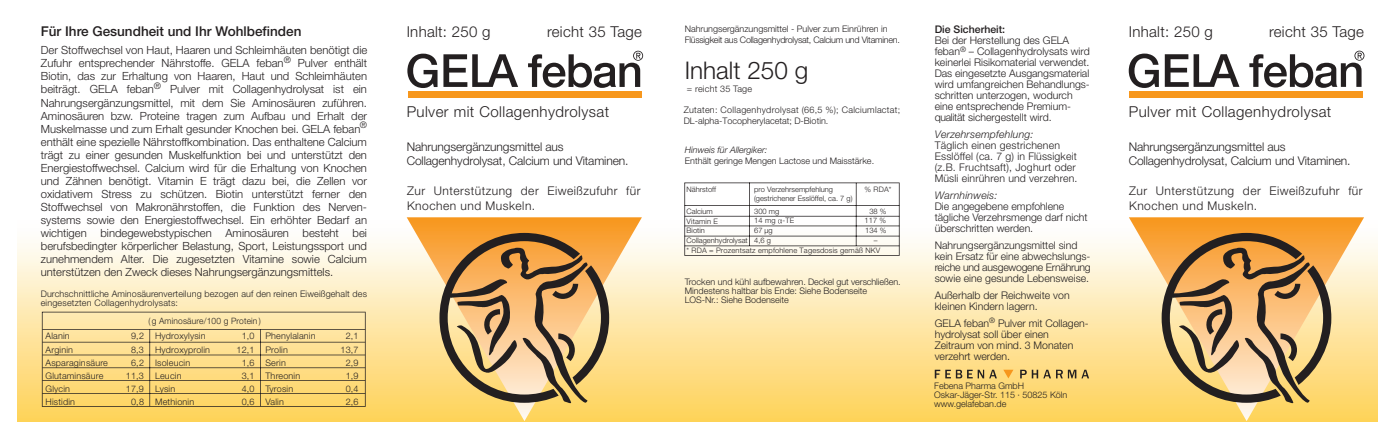
<style>
.page{position:relative;width:1378px;height:447px;background:#fff}
.page>*{position:absolute;margin:0;border:0;box-sizing:border-box;transform-origin:0 0}
.t1{font:300 24.3px "Helvetica Neue";color:#231f20}
.t2{font:300 15px "Helvetica Neue";letter-spacing:.03em;color:#231f20}
.t3{font:500 13.5px "Helvetica Neue";color:#231f20}
.t4{font:300 12px/14.4px "Helvetica Neue";letter-spacing:-.01em;color:#231f20}
.t5{font:300 12px/14.4px "Helvetica Neue";letter-spacing:.04em;color:#231f20}
.t6{font:300 11.25px/13px "Helvetica Neue";color:#231f20;text-align:justify}
.t7{font:300 10.5px/10.9px "Helvetica Neue";color:#231f20}
.t8{font:italic 300 10.5px "Helvetica Neue";letter-spacing:.02em;color:#231f20}
.t9{font:500 10.5px "Helvetica Neue";color:#231f20}
.t10{font:300 9px/9px "Helvetica Neue";color:#231f20}
.t11{font:300 9px/10.5px "Helvetica Neue";letter-spacing:-.025em;color:#231f20}
.t12{font:300 9px/10.8px "Helvetica Neue";letter-spacing:.03em;color:#231f20}
.t13{font:300 9px "Helvetica Neue";letter-spacing:.02em;color:#231f20}
.t14{font:italic 300 9px "Helvetica Neue";color:#231f20}
.t15{font:300 8.7px "Helvetica Neue";color:#231f20;scale:.96 1}
.t16{font:300 7.5px/9.9px "Helvetica Neue";color:#231f20}
.t17{font:300 7.5px "Helvetica Neue";letter-spacing:.02em;color:#231f20}
</style>
<div class="page">
<img style="left:17px;top:217px;width:1360px;height:204px">
<svg style="left:42px;top:311px;width:324px;height:95px;background:#f1d385"></svg>
<svg style="left:1003px;top:369px;width:10px;height:9px"></svg>
<svg style="left:935px;top:369px;width:62px;height:9px"></svg>
<svg style="left:1020px;top:369px;width:69px;height:9px"></svg>
<div style="left:408px;top:91px;width:234px;height:7px;background:#f7971d"></div>
<svg style="left:407px;top:54px;width:30px;height:34px"></svg>
<svg style="left:443px;top:54px;width:75px;height:33px"></svg>
<svg style="left:528px;top:51px;width:115px;height:37px"></svg>
<div style="left:1129px;top:91px;width:234px;height:6px;background:#f7971d"></div>
<svg style="left:1128px;top:54px;width:111px;height:34px"></svg>
<svg style="left:1249px;top:51px;width:115px;height:37px"></svg>
<svg style="left:407px;top:217px;width:235px;height:204px;background:#fcd27d"></svg>
<svg style="left:439px;top:233px;width:170px;height:169px;background:#c09452"></svg>
<svg style="left:448px;top:247px;width:139px;height:156px;background:#be9763"></svg>
<svg style="left:1129px;top:217px;width:235px;height:204px;background:#fcd27d"></svg>
<svg style="left:1161px;top:233px;width:170px;height:169px;background:#c09452"></svg>
<svg style="left:1170px;top:247px;width:139px;height:156px;background:#be9763"></svg>
<svg style="left:684px;top:182px;width:215px;height:74px"></svg>
<p class="t3" style="left:41px;top:20px;width:262px">Für Ihre Gesundheit und Ihr Wohlbefinden</p>
<p class="t6" style="left:41px;top:43px;width:328px">Der Stoffwechsel von Haut, Haaren und Schleimhäuten benötigt die Zufuhr entsprechender Nährstoffe. GELA feban<sup>®</sup> Pulver enthält Biotin, das zur Erhaltung von Haaren, Haut und Schleimhäuten beiträgt. GELA feban<sup>®</sup> Pulver mit Collagenhydrolysat ist ein Nahrungsergänzungsmittel, mit dem Sie Aminosäuren zuführen.<br>Aminosäuren bzw. Proteine tragen zum Aufbau und Erhalt der Muskelmasse und zum Erhalt gesunder Knochen bei. GELA feban<sup>® </sup>enthält eine spezielle Nährstoffkombination. Das enthaltene Calcium trägt zu einer gesunden Muskelfunktion bei und unterstützt den Energiestoffwechsel. Calcium wird für die Erhaltung von Knochen und Zähnen benötigt. Vitamin E trägt dazu bei, die Zellen vor oxidativem Stress zu schützen. Biotin unterstützt ferner den Stoffwechsel von Makronährstoffen, die Funktion des Nerven&shy;systems sowie den Energiestoffwechsel. Ein erhöhter Bedarf an wichtigen bindegewebstypischen Aminosäuren besteht bei berufsbedingter körperlicher Belastung, Sport, Leistungssport und zunehmendem Alter. Die zugesetzten Vitamine sowie Calcium unterstützen den Zweck dieses Nahrungsergänzungsmittels.</p>
<p class="t10" style="left:41px;top:289px;width:328px">Durchschnittliche Aminosäurenverteilung bezogen auf den reinen Eiweißgehalt des eingesetzten Collagenhydrolysats:</p>
<p class="t15" style="left:148px;top:313px;width:118px">( g Aminosäure/100 g Protein )</p>
<p class="t10" style="left:45px;top:331px;width:26px">Alanin</p>
<p class="t13" style="left:131px;top:329px;width:76px">9,2 Hydroxylysin</p>
<p class="t13" style="left:242px;top:329px;width:75px">1,0 Phenylalanin</p>
<p class="t10" style="left:346px;top:331px;width:14px">2,1</p>
<p class="t10" style="left:45px;top:344px;width:29px">Arginin</p>
<p class="t13" style="left:131px;top:342px;width:80px">8,3 Hydroxyprolin</p>
<p class="t10" style="left:236px;top:344px;width:53px">12,1 Prolin</p>
<p class="t10" style="left:340px;top:344px;width:20px">13,7</p>
<p class="t10" style="left:45px;top:357px;width:64px">Asparaginsäure</p>
<p class="t10" style="left:131px;top:357px;width:61px">6,2 Isoleucin</p>
<p class="t10" style="left:242px;top:357px;width:46px">1,6 Serin</p>
<p class="t10" style="left:346px;top:357px;width:14px">2,9</p>
<p class="t10" style="left:45px;top:370px;width:59px">Glutaminsäure</p>
<p class="t10" style="left:126px;top:370px;width:57px">11,3 Leucin</p>
<p class="t10" style="left:242px;top:370px;width:60px">3,1 Threonin</p>
<p class="t10" style="left:346px;top:370px;width:14px">1,9</p>
<p class="t10" style="left:45px;top:383px;width:26px">Glycin</p>
<p class="t10" style="left:126px;top:383px;width:51px">17,9 Lysin</p>
<p class="t10" style="left:242px;top:383px;width:53px">4,0 Tyrosin</p>
<p class="t10" style="left:346px;top:383px;width:14px">0,4</p>
<p class="t10" style="left:46px;top:396px;width:31px">Histidin</p>
<p class="t10" style="left:131px;top:396px;width:65px">0,8 Methionin</p>
<p class="t10" style="left:242px;top:396px;width:44px">0,6 Valin</p>
<p class="t10" style="left:346px;top:396px;width:14px">2,6</p>
<h2 class="t2" style="left:407px;top:20px;width:85px">Inhalt: 250 g</h2>
<h2 class="t2" style="left:547px;top:20px;width:96px">reicht 35 Tage</h2>
<h2 class="t2" style="left:407px;top:99px;width:204px">Pulver mit Collagenhydrolysat</h2>
<p class="t4" style="left:407px;top:138px;width:223px">Nahrungsergänzungsmittel aus<br>Collagenhydrolysat, Calcium und Vitaminen.</p>
<p class="t5" style="left:407px;top:183px;width:235px">Zur Unterstützung der Eiweißzufuhr für<br>Knochen und Muskeln.</p>
<p class="t11" style="left:685px;top:23px;width:217px">Nahrungsergänzungsmittel - Pulver zum Einrühren in<br>Flüssigkeit aus Collagenhydrolysat, Calcium und Vitaminen.</p>
<h1 class="t1" style="left:685px;top:50px;width:125px">Inhalt 250 g</h1>
<p class="t10" style="left:687px;top:84px;width:67px">= reicht 35 Tage</p>
<p class="t12" style="left:684px;top:104px;width:218px">Zutaten: Collagenhydrolysat (66,5 %); Calciumlactat;<br>DL-alpha-Tocopherylacetat; D-Biotin.</p>
<p class="t14" style="left:685px;top:143px;width:84px">Hinweis für Allergiker:</p>
<p class="t10" style="left:685px;top:156px;width:191px">Enthält geringe Mengen Lactose und Maisstärke.</p>
<p class="t16" style="left:686px;top:184px;width:31px">Nährstoff</p>
<p class="t16" style="left:754px;top:184px;width:100px;line-height:9px">pro Verzehrsempfehlung (gestrichener Esslöffel, ca. 7 g)</p>
<p class="t16" style="left:864px;top:184px;width:29px">% RDA*</p>
<p class="t16" style="left:686px;top:205px;width:28px">Calcium</p>
<p class="t16" style="left:869px;top:205px;width:19px">38 %</p>
<p class="t17" style="left:686px;top:244px;width:195px">* RDA = Prozentsatz empfohlene Tagesdosis gemäß NKV</p>
<p class="t16" style="left:754px;top:205px;width:27px">300 mg</p>
<p class="t16" style="left:864px;top:215px;width:24px;text-align:center">117 %<br>134 % –</p>
<p class="t16" style="left:754px;top:215px;width:42px">14 mg -TE<br>67 μg<br>4,6 g</p>
<p class="t16" style="left:686px;top:215px;width:63px">Vitamin E<br>Biotin<br>Collagenhydrolysat</p>
<p class="t10" style="left:685px;top:276px;width:217px">Trocken und kühl aufbewahren. Deckel gut verschließen.<br>Mindestens haltbar bis Ende: Siehe Bodenseite<br>LOS-Nr.: Siehe Bodenseite</p>
<p class="t9" style="left:934px;top:21px;width:72px">Die Sicherheit:</p>
<p class="t7" style="left:934px;top:34px;width:157px">Bei der Herstellung des GELA feban<sup>®</sup> – Collagenhydrolysats wird keinerlei Risikomaterial verwendet.<br>Das eingesetzte Ausgangsmaterial wird umfangreichen Behandlungs&shy;schritten unterzogen, wodurch eine entsprechende Premium&shy;qualität sichergestellt wird.</p>
<p class="t8" style="left:934px;top:126px;width:100px">Verzehrsempfehlung:</p>
<p class="t7" style="left:934px;top:139px;width:144px">Täglich einen gestrichenen<br>Esslöffel (ca. 7 g) in Flüssigkeit (z.B. Fruchtsaft), Joghurt oder<br>Müsli einrühren und verzehren.</p>
<p class="t8" style="left:934px;top:187px;width:64px">Warnhinweis:</p>
<p class="t7" style="left:934px;top:200px;width:154px">Die angegebene empfohlene tägliche Verzehrsmenge darf nicht überschritten werden.</p>
<p class="t7" style="left:934px;top:239px;width:158px">Nahrungsergänzungsmittel sind kein Ersatz für eine abwechslungs&shy;reiche und ausgewogene Ernährung sowie eine gesunde Lebensweise.</p>
<p class="t7" style="left:934px;top:289px;width:136px">Außerhalb der Reichweite von kleinen Kindern lagern.</p>
<p class="t7" style="left:934px;top:317px;width:155px">GELA feban<sup>®</sup> Pulver mit Collagen&shy;hydrolysat soll über einen<br>Zeitraum von mind. 3 Monaten verzehrt werden.</p>
<p class="t10" style="left:934px;top:380px;width:135px">Febena Pharma GmbH<br>Oskar-Jäger-Str. 115 · 50825 Köln www.gelafeban.de</p>
<h2 class="t2" style="left:1129px;top:20px;width:85px">Inhalt: 250 g</h2>
<h2 class="t2" style="left:1269px;top:20px;width:96px">reicht 35 Tage</h2>
<h2 class="t2" style="left:1129px;top:99px;width:204px">Pulver mit Collagenhydrolysat</h2>
<p class="t4" style="left:1128px;top:138px;width:223px">Nahrungsergänzungsmittel aus<br>Collagenhydrolysat, Calcium und Vitaminen.</p>
<p class="t5" style="left:1129px;top:183px;width:235px">Zur Unterstützung der Eiweißzufuhr für<br>Knochen und Muskeln.</p>
</div>
